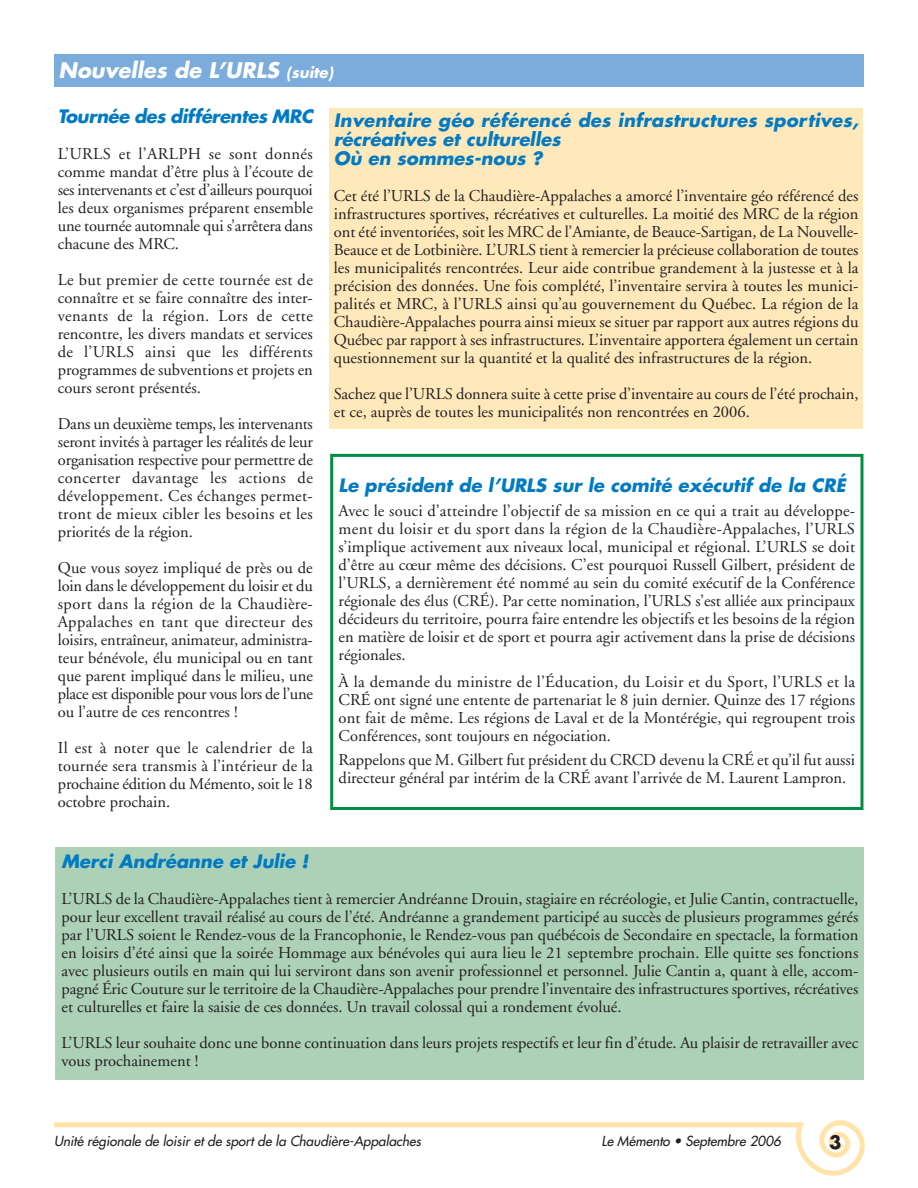
<style>
.page{position:relative;width:918px;height:1188px;background:#fff}
.page>*{position:absolute;margin:0;border:0;box-sizing:border-box;transform-origin:0 0}
.t1{font:italic 700 21px "Futura";color:#fff}
.t2{font:italic 700 18px/18.9px "Futura";color:#007ac2}
.t3{font:700 18px "Futura";color:#231f20}
.t4{font:16.5px/18px "Adobe Garamond";color:#231f20;text-align:justify}
.t5{font:italic 13.5px "Futura";color:#231f20}
.s1{font-size:15px}
</style>
<div class="page">
<svg style="left:54px;top:1120px;width:811px;height:56px"></svg>
<div style="left:54px;top:54px;width:810px;height:24px;background:#7bacdc"></div>
<div style="left:54px;top:78px;width:810px;height:9px;background:#7bacdc"></div>
<div style="left:329px;top:108px;width:534px;height:320px;background:#ffe8ba"></div>
<div style="left:330px;top:454px;width:533px;height:356px;border:3px solid #008c43"></div>
<div style="left:56px;top:847px;width:808px;height:233px;background:#acd1b6"></div>
<p class="t1" style="left:59px;top:61px;width:279px">Nouvelles de L’URLS <span class="s1">(suite)</span></p>
<p class="t2" style="left:58px;top:108px;width:260px">Tournée des différentes MRC</p>
<p class="t4" style="left:58px;top:146px;width:257px">L’URLS et l’ARLPH se sont donnés comme mandat d’être plus à l’écoute de ses intervenants et c’est d’ailleurs pourquoi les deux organismes préparent ensemble une tournée automnale qui s’arrêtera dans chacune des MRC.</p>
<p class="t4" style="left:58px;top:272px;width:257px">Le but premier de cette tournée est de connaître et se faire connaître des inter&shy;venants de la région. Lors de cette rencontre, les divers mandats et services de l’URLS ainsi que les différents programmes de subventions et projets en cours seront présentés.</p>
<p class="t4" style="left:58px;top:416px;width:257px">Dans un deuxième temps, les intervenants seront invités à partager les réalités de leur organisation respective pour permettre de concerter davantage les actions de développement. Ces échanges permet&shy;tront de mieux cibler les besoins et les priorités de la région.</p>
<p class="t4" style="left:58px;top:560px;width:257px">Que vous soyez impliqué de près ou de loin dans le développement du loisir et du sport dans la région de la Chaudière-Appalaches en tant que directeur des loisirs, entraîneur, animateur, administra&shy;teur bénévole, élu municipal ou en tant que parent impliqué dans le milieu, une place est disponible pour vous lors de l’une ou l’autre de ces rencontres !</p>
<p class="t4" style="left:58px;top:740px;width:257px">Il est à noter que le calendrier de la tournée sera transmis à l’intérieur de la prochaine édition du Mémento, soit le 18 octobre prochain.</p>
<p class="t2" style="left:334px;top:113px;width:529px">Inventaire géo référencé des infrastructures sportives, récréatives et culturelles<br>Où en sommes-nous ?</p>
<p class="t4" style="left:334px;top:189px;width:526px">Cet été l’URLS de la Chaudière-Appalaches a amorcé l’inventaire géo référencé des infrastructures sportives, récréatives et culturelles. La moitié des MRC de la région ont été inventoriées, soit les MRC de l’Amiante, de Beauce-Sartigan, de La Nouvelle-Beauce et de Lotbinière. L’URLS tient à remercier la précieuse collaboration de toutes les municipalités rencontrées. Leur aide contribue grandement à la justesse et à la précision des données. Une fois complété, l’inventaire servira à toutes les munici&shy;palités et MRC, à l’URLS ainsi qu’au gouvernement du Québec. La région de la Chaudière-Appalaches pourra ainsi mieux se situer par rapport aux autres régions du Québec par rapport à ses infrastructures. L’inventaire apportera également un certain questionnement sur la quantité et la qualité des infrastructures de la région.</p>
<p class="t4" style="left:334px;top:387px;width:526px">Sachez que l’URLS donnera suite à cette prise d’inventaire au cours de l’été prochain, et ce, auprès de toutes les municipalités non rencontrées en 2006.</p>
<p class="t2" style="left:339px;top:477px;width:512px">Le président de l’URLS sur le comité exécutif de la CRÉ</p>
<p class="t4" style="left:339px;top:503px;width:518px">Avec le souci d’atteindre l’objectif de sa mission en ce qui a trait au développe&shy;ment du loisir et du sport dans la région de la Chaudière-Appalaches, l’URLS s’implique activement aux niveaux local, municipal et régional. L’URLS se doit d’être au cœur même des décisions. C’est pourquoi Russell Gilbert, président de l’URLS, a dernièrement été nommé au sein du comité exécutif de la Conférence régionale des élus (CRÉ). Par cette nomination, l’URLS s’est alliée aux principaux décideurs du territoire, pourra faire entendre les objectifs et les besoins de la région en matière de loisir et de sport et pourra agir activement dans la prise de décisions régionales.</p>
<p class="t4" style="left:339px;top:674px;width:518px">À la demande du ministre de l’Éducation, du Loisir et du Sport, l’URLS et la CRÉ ont signé une entente de partenariat le 8 juin dernier. Quinze des 17 régions ont fait de même. Les régions de Laval et de la Montérégie, qui regroupent trois Conférences, sont toujours en négociation.</p>
<p class="t4" style="left:339px;top:752px;width:518px">Rappelons que M. Gilbert fut président du CRCD devenu la CRÉ et qu’il fut aussi directeur général par intérim de la CRÉ avant l’arrivée de M. Laurent Lampron.</p>
<p class="t2" style="left:62px;top:854px;width:251px">Merci Andréanne et Julie !</p>
<p class="t4" style="left:62px;top:892px;width:798px">L’URLS de la Chaudière-Appalaches tient à remercier Andréanne Drouin, stagiaire en récréologie, et Julie Cantin, contractuelle, pour leur excellent travail réalisé au cours de l’été. Andréanne a grandement participé au succès de plusieurs programmes gérés par l’URLS soient le Rendez-vous de la Francophonie, le Rendez-vous pan québécois de Secondaire en spectacle, la formation en loisirs d’été ainsi que la soirée Hommage aux bénévoles qui aura lieu le 21 septembre prochain. Elle quitte ses fonctions avec plusieurs outils en main qui lui serviront dans son avenir professionnel et personnel. Julie Cantin a, quant à elle, accom&shy;pagné Éric Couture sur le territoire de la Chaudière-Appalaches pour prendre l’inventaire des infrastructures sportives, récréatives et culturelles et faire la saisie de ces données. Un travail colossal qui a rondement évolué.</p>
<p class="t4" style="left:62px;top:1036px;width:798px">L’URLS leur souhaite donc une bonne continuation dans leurs projets respectifs et leur fin d’étude. Au plaisir de retravailler avec vous prochainement !</p>
<p class="t5" style="left:54px;top:1134px;width:371px">Unité régionale de loisir et de sport de la Chaudière-Appalaches</p>
<p class="t5" style="left:602px;top:1134px;width:183px">Le Mémento • Septembre 2006</p>
<p class="t3" style="left:829px;top:1134px;width:14px">3</p>
</div>
